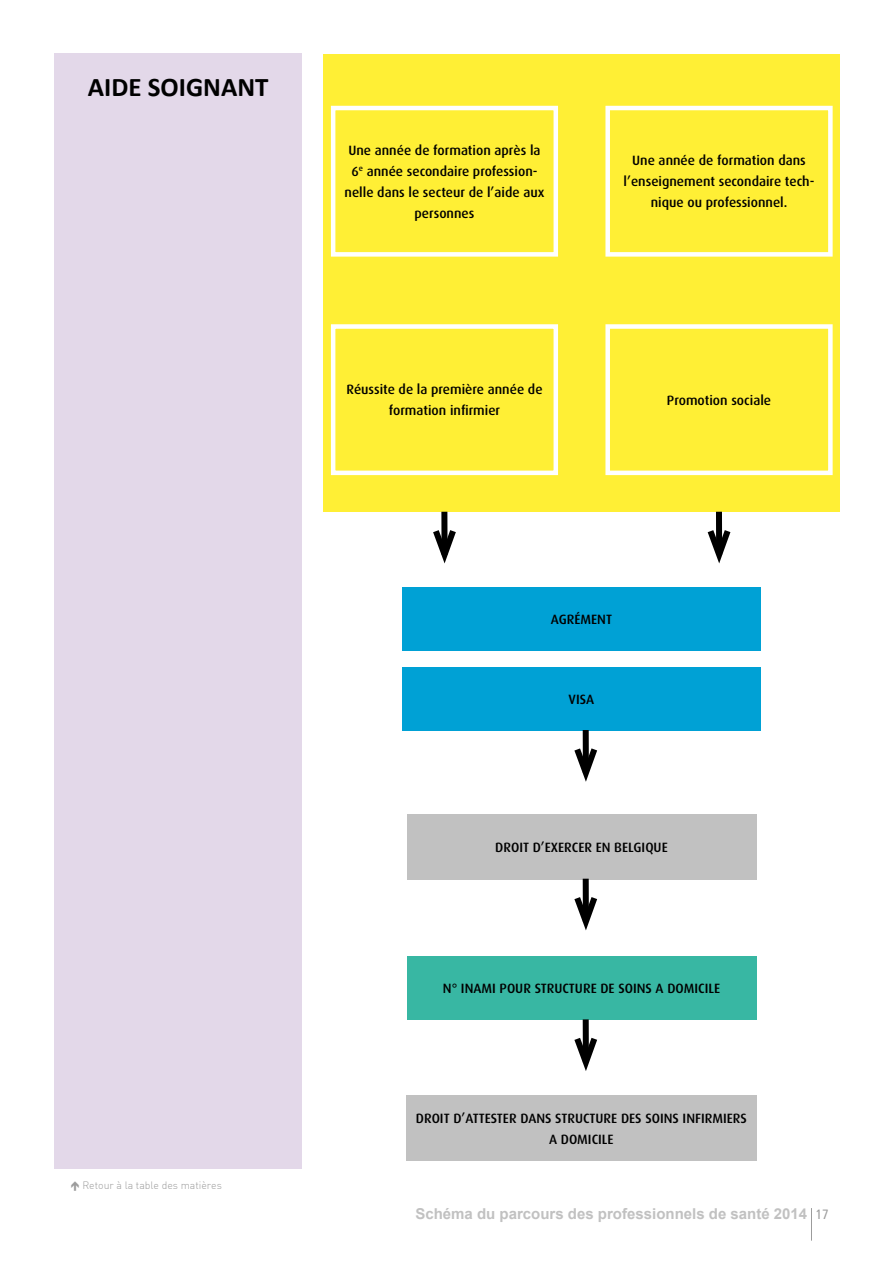
<style>
.page{position:relative;width:893px;height:1263px;background:#fff}
.page>*{position:absolute;margin:0;border:0;box-sizing:border-box;transform-origin:0 0}
.En-tête_de_table_des{font:700 27px "Calibri";color:#000}
.t1{font:700 15px "Arial";color:#c1c1c1}
.t2{font:500 13.5px/21px "Dax";color:#000;text-align:center}
.t3{font:300 10.5px "DIN Alternate";color:#9c9c9c}
.s1{font-family:"Frutiger LT";font-weight:400;font-stretch:condensed;font-size:13.5px;color:#9c9c9c}
</style>
<div class="page">
<hr style="left:811px;top:1208px;width:1px;height:33px;background:#9c9c9c">
<div style="left:54px;top:54px;width:247px;height:1115px;background:#e3d8e9"></div>
<div style="left:402px;top:587px;width:359px;height:63px;background:#00a1d5"></div>
<div style="left:323px;top:54px;width:517px;height:458px;background:#ffef35"></div>
<div style="left:331px;top:106px;width:227px;height:151px;border:4px solid #fff"></div>
<div style="left:605px;top:106px;width:228px;height:151px;border:4px solid #fff"></div>
<div style="left:441px;top:512px;width:7px;height:43px;background:#000"></div>
<svg style="left:433px;top:523px;width:23px;height:41px"></svg>
<div style="left:716px;top:512px;width:6px;height:43px;background:#000"></div>
<svg style="left:707px;top:528px;width:24px;height:36px"></svg>
<div style="left:402px;top:667px;width:359px;height:63px;background:#00a1d5"></div>
<div style="left:331px;top:324px;width:227px;height:151px;border:4px solid #fff"></div>
<div style="left:605px;top:324px;width:228px;height:151px;border:4px solid #fff"></div>
<div style="left:407px;top:955px;width:349px;height:64px;background:#38b7a3"></div>
<div style="left:406px;top:1095px;width:350px;height:65px;background:#c1c1c1"></div>
<div style="left:407px;top:814px;width:349px;height:66px;background:#c1c1c1"></div>
<div style="left:583px;top:1019px;width:6px;height:43px;background:#000"></div>
<svg style="left:574px;top:1031px;width:23px;height:40px"></svg>
<div style="left:583px;top:730px;width:6px;height:43px;background:#000"></div>
<svg style="left:574px;top:742px;width:24px;height:40px"></svg>
<div style="left:583px;top:879px;width:6px;height:43px;background:#000"></div>
<svg style="left:574px;top:890px;width:24px;height:41px"></svg>
<p class="En-tête_de_table_des" style="left:88px;top:69px;width:182px">AIDE SOIGNANT</p>
<p class="t2" style="left:345px;top:140px;width:201px">Une année de formation après la<br>6<sup>e</sup> année secondaire profession&shy;nelle dans le secteur de l’aide aux personnes</p>
<p class="t2" style="left:624px;top:150px;width:192px">Une année de formation dans l’enseignement secondaire tech&shy;nique ou professionnel.</p>
<p class="t2" style="left:346px;top:379px;width:198px">Réussite de la première année de formation infirmier</p>
<p class="t2" style="left:667px;top:390px;width:106px">Promotion sociale</p>
<p class="t3" style="left:82px;top:1178px;width:141px">Retour à la table des matières</p>
<p class="t2" style="left:551px;top:609px;width:63px">AGRÉMENT</p>
<p class="t2" style="left:569px;top:689px;width:27px">VISA</p>
<p class="t2" style="left:495px;top:837px;width:174px">DROIT D’EXERCER EN BELGIQUE</p>
<p class="t2" style="left:443px;top:977px;width:279px">N° INAMI POUR STRUCTURE DE SOINS A DOMICILE</p>
<p class="t2" style="left:416px;top:1107px;width:332px">DROIT D’ATTESTER DANS STRUCTURE DES SOINS INFIRMIERS<br>A DOMICILE</p>
<p class="t1" style="left:415px;top:1203px;width:415px">Schéma du parcours des professionnels de santé 2014 <span class="s1">17</span></p>
</div>
